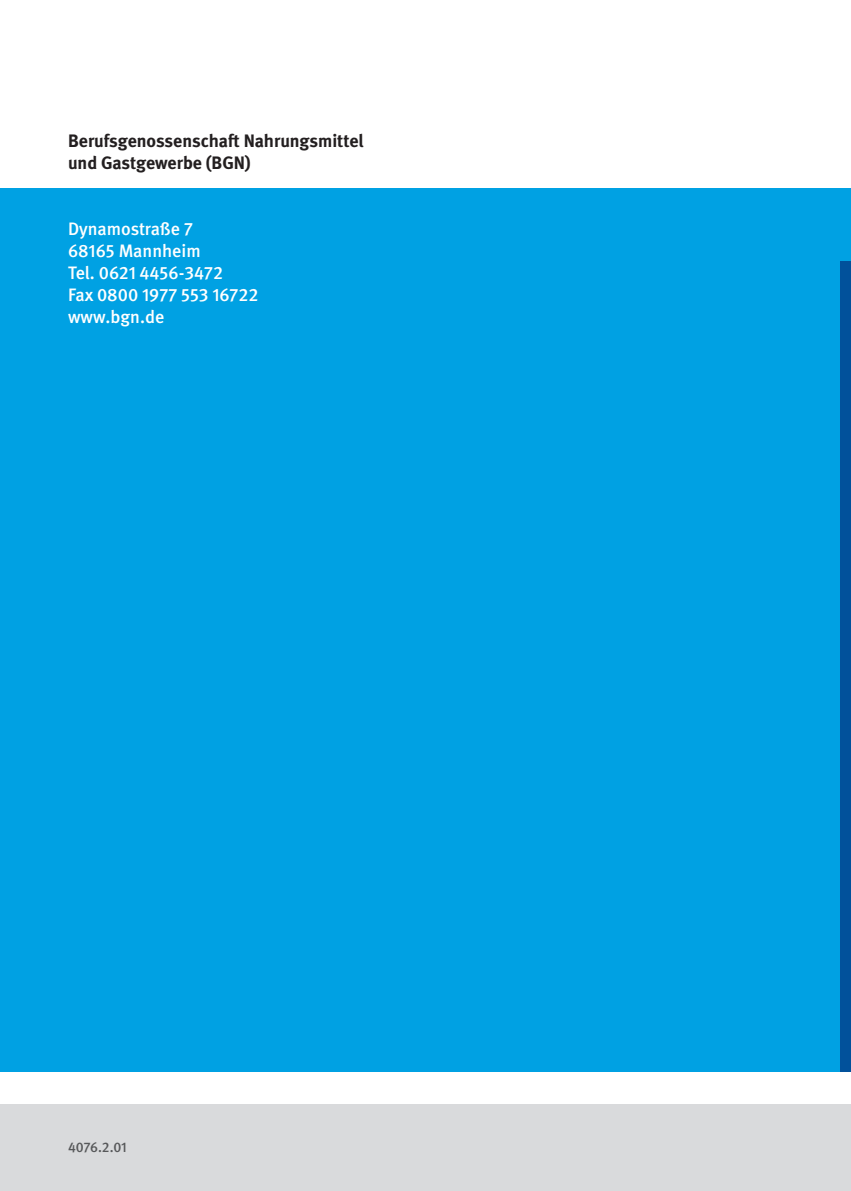
<style>
.page{position:relative;width:851px;height:1191px;background:#fff}
.page>*{position:absolute;margin:0;border:0;box-sizing:border-box;transform-origin:0 0}
.t1{font:500 18px/22px "DGUV Meta";color:#fff}
.t2{font:700 18px/22px "DGUV Meta";color:#231f20}
.t3{font:500 14px "DGUV Meta";letter-spacing:-.025em;color:#57585a}
</style>
<div class="page">
<div style="left:0;top:1104px;width:850px;height:87px;background:#d9dadc"></div>
<div style="left:839px;top:259px;width:11px;height:812px;background:#01519b"></div>
<div style="left:0;top:189px;width:839px;height:882px;background:#00a1e3"></div>
<div style="left:828px;top:189px;width:22px;height:72px;background:#00a1e3"></div>
<p class="t2" style="left:68px;top:130px;width:297px">Berufsgenossenschaft Nahrungsmittel und Gastgewerbe (BGN)</p>
<p class="t1" style="left:68px;top:218px;width:192px">Dynamostraße 7<br>68165 Mannheim<br>Tel. 0621 4456-3472<br>Fax 0800 1977 553 16722 www.bgn.de</p>
<p class="t3" style="left:68px;top:1139px;width:60px">4076.2.01</p>
</div>
